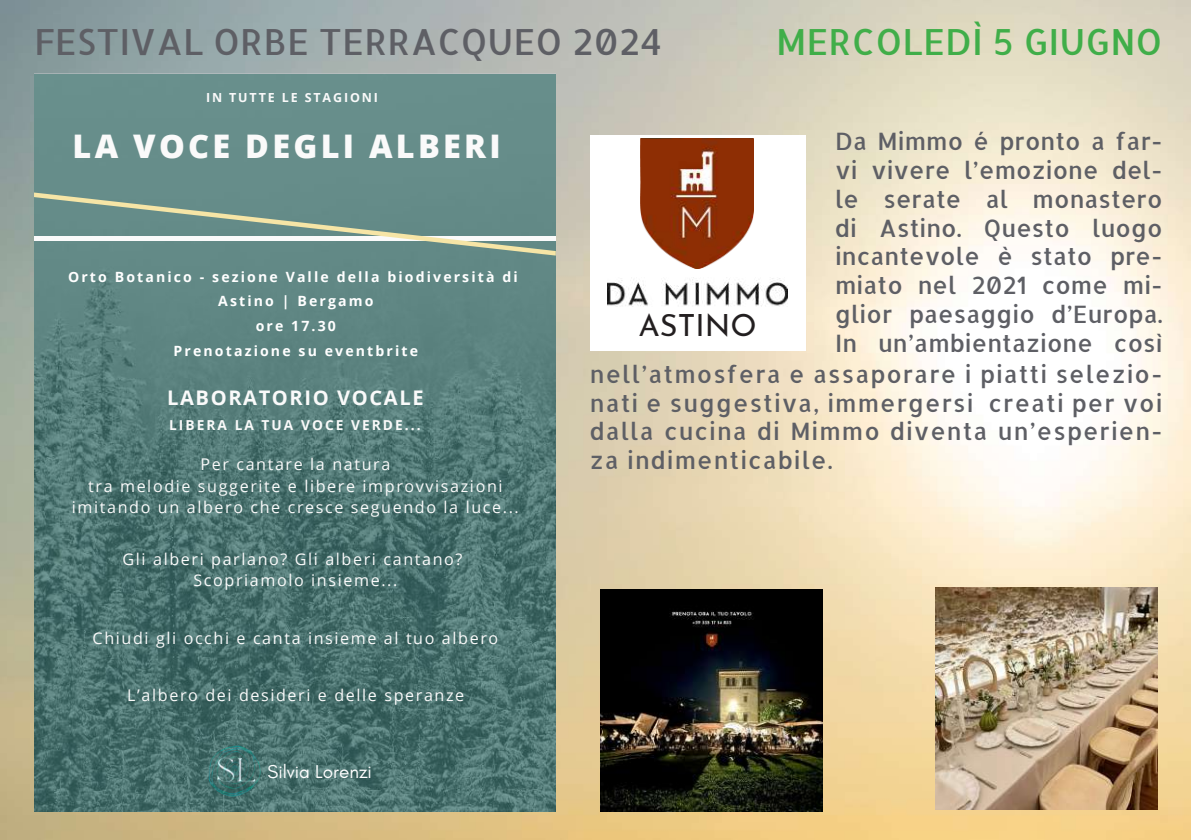
<style>
.page{position:relative;width:1191px;height:840px;background:#fff}
.page>*{position:absolute;margin:0;border:0;box-sizing:border-box;transform-origin:0 0}
.t1{font:500 36px "Allerta";color:#5e5f65}
.t2{font:500 36px "Allerta";color:#40ae49}
.t3{font:800 32.4px "Open Sans";letter-spacing:.1em;color:#fafafa}
.t4{font:30.6px "Josefin Sans";color:#231f20}
.t5{font:500 24px "Allerta";color:#5e5f65}
.t6{font:500 24px "Allerta";letter-spacing:.04em;color:#5e5f65}
.t7{font:700 20.2px "Open Sans";letter-spacing:.08em;color:#fafafa}
.t8{font:19px "Glacial Indifference";color:#fff}
.t9{font:16.2px/21.4px "Open Sans";letter-spacing:.1em;color:#fafafa;text-align:center}
.t10{font:700 14px/24.6px "Open Sans";letter-spacing:.15em;color:#fff;text-align:center}
.t11{font:700 13.6px "Open Sans";letter-spacing:.15em;color:#fafafa}
.t12{font:700 12.4px "Open Sans";letter-spacing:.15em;color:#fafafa}
</style>
<div class="page">
<img style="left:0;top:0;width:1191px;height:839px">
<img style="left:34px;top:74px;width:522px;height:737px">
<svg style="left:34px;top:192px;width:522px;height:63px;background:#799992"></svg>
<img style="left:205px;top:745px;width:56px;height:56px">
<div style="left:590px;top:135px;width:215px;height:216px;background:#fff"></div>
<img style="left:607px;top:277px;width:180px;height:29px">
<img style="left:640px;top:139px;width:113px;height:129px">
<img style="left:935px;top:587px;width:222px;height:222px">
<img style="left:600px;top:589px;width:222px;height:222px">
<h1 class="t1" style="left:34px;top:18px;width:630px">FESTIVAL ORBE TERRACQUEO 2024</h1>
<p class="t12" style="left:206px;top:89px;width:173px">IN TUTTE LE STAGIONI</p>
<h1 class="t2" style="left:776px;top:18px;width:388px">MERCOLEDÌ 5 GIUGNO</h1>
<h2 class="t3" style="left:73px;top:121px;width:429px">LA VOCE DEGLI ALBERI</h2>
<p class="t10" style="left:68px;top:264px;width:451px">Orto Botanico - sezione Valle della biodiversità di<br>Astino | Bergamo<br>ore 17.30<br>Prenotazione su eventbrite</p>
<p class="t7" style="left:167px;top:383px;width:258px">LABORATORIO VOCALE</p>
<p class="t11" style="left:169px;top:415px;width:253px">LIBERA LA TUA VOCE VERDE...</p>
<p class="t9" style="left:72px;top:453px;width:448px">Per cantare la natura<br>tra melodie suggerite e libere improvvisazioni imitando un albero che cresce seguendo la luce...</p>
<p class="t9" style="left:123px;top:547px;width:341px">Gli alberi parlano? Gli alberi cantano?<br>Scopriamolo insieme...</p>
<p class="t9" style="left:93px;top:627px;width:407px">Chiudi gli occhi e canta insieme al tuo albero</p>
<p class="t9" style="left:127px;top:683px;width:338px">L’albero dei desideri e delle speranze</p>
<p class="t8" style="left:267px;top:761px;width:106px">Silvia Lorenzi</p>
<h3 class="t5" style="left:835px;top:125px;width:329px">Da Mimmo é pronto a far-</h3>
<h3 class="t5" style="left:835px;top:154px;width:329px">vi vivere l’emozione del-</h3>
<h3 class="t5" style="left:835px;top:183px;width:329px">le serate al monastero</h3>
<h3 class="t5" style="left:835px;top:212px;width:329px">di Astino. Questo luogo</h3>
<h3 class="t5" style="left:835px;top:240px;width:329px">incantevole è stato pre-</h3>
<h3 class="t5" style="left:835px;top:269px;width:329px">miato nel 2021 come mi-</h3>
<h3 class="t5" style="left:835px;top:298px;width:329px">glior paesaggio d’Europa.</h3>
<h3 class="t5" style="left:835px;top:327px;width:329px">In un’ambientazione così</h3>
<h3 class="t6" style="left:590px;top:357px;width:574px">nell’atmosfera e assaporare i piatti selezio-</h3>
<h3 class="t6" style="left:590px;top:386px;width:574px">nati e suggestiva, immergersi creati per voi</h3>
<h3 class="t6" style="left:590px;top:415px;width:574px">dalla cucina di Mimmo diventa un’esperien-</h3>
<h3 class="t6" style="left:590px;top:444px;width:244px">za indimenticabile.</h3>
<h3 class="t4" style="left:638px;top:299px;width:120px">ASTINO</h3>
</div>
